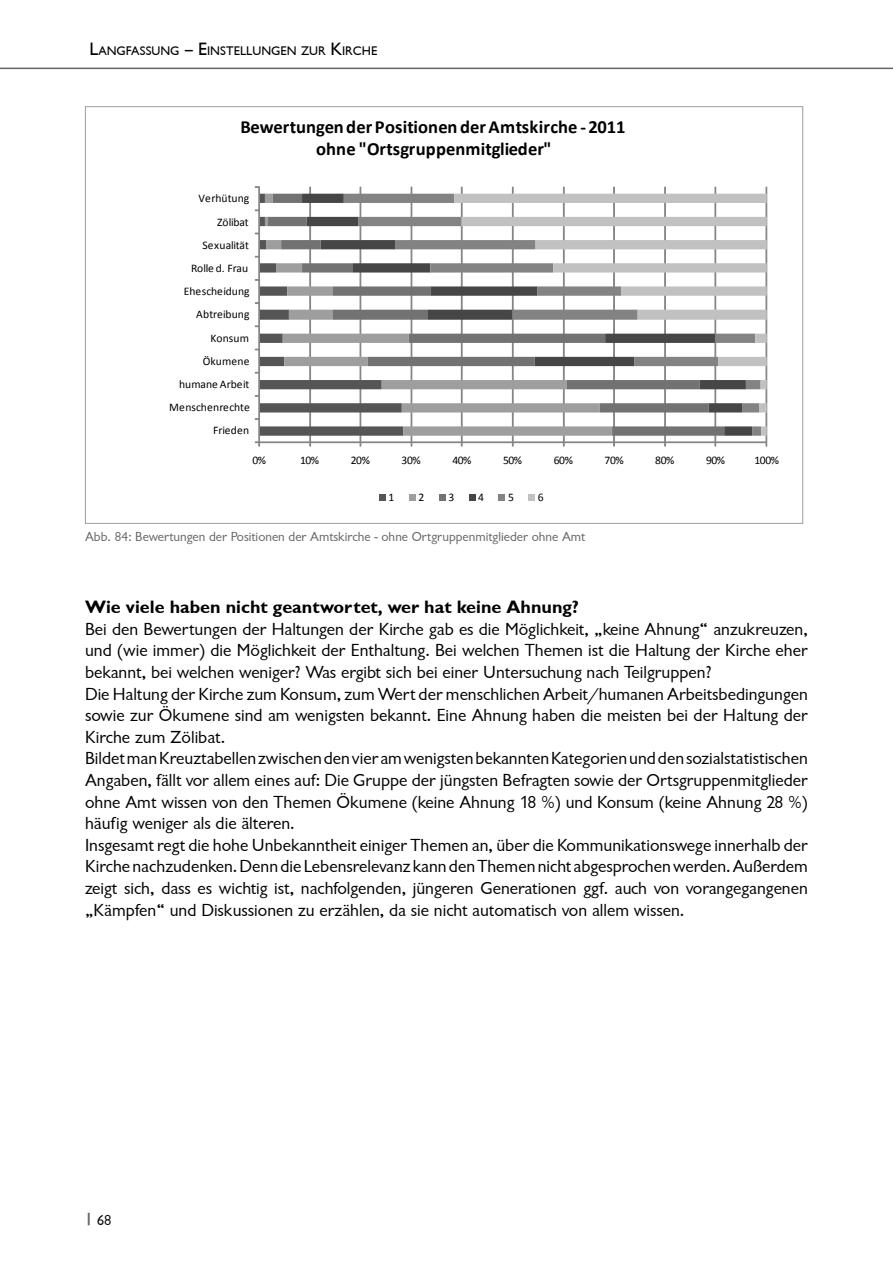
<style>
.page{position:relative;width:893px;height:1263px;background:#fff}
.page>*{position:absolute;margin:0;border:0;box-sizing:border-box;transform-origin:0 0}
.t1{font:700 18.6px/22.4px "Calibri";letter-spacing:.005em;color:#000;text-align:center}
.t2{font:18px/21.6px "Garrison Sans";color:#000}
.t3{font:15px "Garrison Sans";color:#000}
.t4{font:13.5px "Garrison Sans";color:#646567}
.t5{font:12.6px "Garrison Light Sans BOLD";color:#000}
.t6{font:11.55px "Calibri";letter-spacing:.01em;color:#000}
.t7{font:11.55px "Calibri";letter-spacing:-.01em;color:#000}
.s1{font-size:18px}
.s2{font-family:"Garrison Sans";font-size:18px}
.s3{font-family:"Garrison Sans BOLD"}
.s4{font-family:"Garrison Sans BOLD";color:#646567}
</style>
<div class="page">
<hr style="left:0;top:68px;width:893px;height:1px;background:#646567">
<div style="left:309px;top:187px;width:2px;height:256px;border:1px solid #868686"></div>
<div style="left:360px;top:187px;width:1px;height:256px;border:1px solid #868686"></div>
<div style="left:411px;top:187px;width:1px;height:256px;border:1px solid #868686"></div>
<div style="left:461px;top:187px;width:1px;height:256px;border:1px solid #868686"></div>
<div style="left:512px;top:187px;width:1px;height:256px;border:1px solid #868686"></div>
<div style="left:563px;top:187px;width:2px;height:256px;border:1px solid #868686"></div>
<div style="left:613px;top:187px;width:2px;height:256px;border:1px solid #868686"></div>
<div style="left:664px;top:187px;width:2px;height:256px;border:1px solid #868686"></div>
<div style="left:715px;top:187px;width:1px;height:256px;border:1px solid #868686"></div>
<div style="left:766px;top:187px;width:1px;height:256px;border:1px solid #868686"></div>
<svg style="left:403px;top:194px;width:51px;height:242px"></svg>
<svg style="left:454px;top:194px;width:313px;height:242px"></svg>
<div style="left:259px;top:441px;width:508px;height:2px;border:1px solid #868686"></div>
<div style="left:258px;top:187px;width:2px;height:256px;border:1px solid #868686"></div>
<svg style="left:255px;top:194px;width:148px;height:252px"></svg>
<div style="left:379px;top:494px;width:7px;height:7px;background:#555"></div>
<div style="left:410px;top:494px;width:6px;height:7px;background:#9e9e9e"></div>
<div style="left:439px;top:494px;width:6px;height:7px;background:#727272"></div>
<div style="left:469px;top:494px;width:6px;height:7px;background:#464646"></div>
<div style="left:498px;top:494px;width:7px;height:7px;background:#838383"></div>
<div style="left:529px;top:494px;width:6px;height:7px;background:#c1c1c1"></div>
<p class="t5" style="left:90px;top:44px;width:289px"><span class="s1">L</span>ANGFASSUNG <span class="s2">–</span> <span class="s1">E</span>INSTELLUNGEN ZUR <span class="s1">K</span>IRCHE</p>
<p class="t1" style="left:240px;top:115px;width:387px">Bewertungen der Positionen der Amtskirche -2011 ohne "Ortsgruppenmitglieder"</p>
<p class="t6" style="left:198px;top:191px;width:53px">Verhütung</p>
<p class="t6" style="left:217px;top:215px;width:33px">Zölibat</p>
<p class="t6" style="left:202px;top:238px;width:48px">Sexualität</p>
<p class="t7" style="left:191px;top:261px;width:59px">Rolle d. Frau</p>
<p class="t6" style="left:184px;top:284px;width:67px">Ehescheidung</p>
<p class="t6" style="left:196px;top:307px;width:55px">Abtreibung</p>
<p class="t6" style="left:210px;top:331px;width:40px">Konsum</p>
<p class="t6" style="left:203px;top:354px;width:48px">Ökumene</p>
<p class="t6" style="left:179px;top:377px;width:72px">humane Arbeit</p>
<p class="t6" style="left:169px;top:400px;width:82px">Menschenrechte</p>
<p class="t6" style="left:213px;top:423px;width:38px">Frieden</p>
<p class="t6" style="left:252px;top:453px;width:15px">0%</p>
<p class="t6" style="left:300px;top:453px;width:21px">10%</p>
<p class="t6" style="left:351px;top:453px;width:21px">20%</p>
<p class="t6" style="left:402px;top:453px;width:21px">30%</p>
<p class="t6" style="left:452px;top:453px;width:21px">40%</p>
<p class="t6" style="left:503px;top:453px;width:21px">50%</p>
<p class="t6" style="left:554px;top:453px;width:21px">60%</p>
<p class="t6" style="left:605px;top:453px;width:21px">70%</p>
<p class="t6" style="left:655px;top:453px;width:21px">80%</p>
<p class="t6" style="left:706px;top:453px;width:21px">90%</p>
<p class="t6" style="left:754px;top:453px;width:26px">100%</p>
<p class="t6" style="left:389px;top:490px;width:7px">1</p>
<p class="t6" style="left:418px;top:490px;width:7px">2</p>
<p class="t6" style="left:448px;top:490px;width:7px">3</p>
<p class="t6" style="left:478px;top:490px;width:7px">4</p>
<p class="t6" style="left:508px;top:490px;width:7px">5</p>
<p class="t6" style="left:538px;top:490px;width:7px">6</p>
<p class="t4" style="left:85px;top:529px;width:502px">Abb. 84: Bewertungen der Positionen der Amtskirche - ohne Ortgruppenmitglieder ohne Amt</p>
<p class="t2" style="left:85px;top:597px;width:724px"><span class="s3">Wie viele haben nicht geantwortet, wer hat keine Ahnung?<br></span>Bei den Bewertungen der Haltungen der Kirche gab es die Möglichkeit, „keine Ahnung“ anzukreuzen, und (wie immer) die Möglichkeit der Enthaltung. Bei welchen Themen ist die Haltung der Kirche eher bekannt, bei welchen weniger? Was ergibt sich bei einer Untersuchung nach Teilgruppen?<br>Die Haltung der Kirche zum Konsum, zum Wert der menschlichen Arbeit/humanen Arbeitsbedingungen sowie zur Ökumene sind am wenigsten bekannt. Eine Ahnung haben die meisten bei der Haltung der Kirche zum Zölibat.<br>Bildet man Kreuztabellen zwischen den vier am wenigsten bekannten Kategorien und den sozialstatistischen Angaben, fällt vor allem eines auf: Die Gruppe der jüngsten Befragten sowie der Ortsgruppenmitglieder ohne Amt wissen von den Themen Ökumene (keine Ahnung 18 %) und Konsum (keine Ahnung 28 %) häufig weniger als die älteren.<br>Insgesamt regt die hohe Unbekanntheit einiger Themen an, über die Kommunikationswege innerhalb der Kirche nachzudenken. Denn die Lebensrelevanz kann den Themen nicht abgesprochen werden. Außerdem zeigt sich, dass es wichtig ist, nachfolgenden, jüngeren Generationen ggf. auch von vorangegangenen „Kämpfen“ und Diskussionen zu erzählen, da sie nicht automatisch von allem wissen.</p>
<p class="t3" style="left:85px;top:1212px;width:28px"><span class="s4">|</span> 68</p>
</div>
